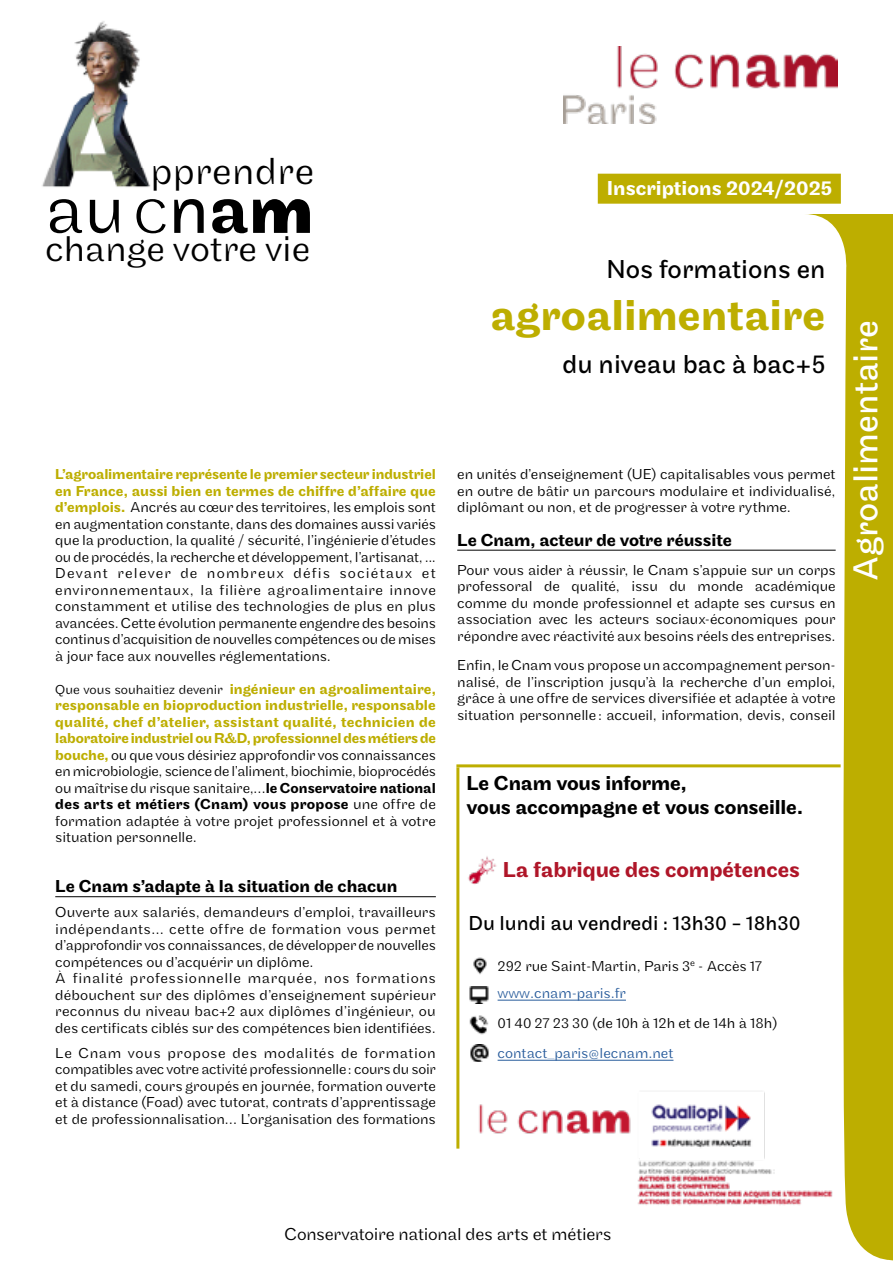
<style>
.page{position:relative;width:893px;height:1263px;background:#fff}
.page>*{position:absolute;margin:0;border:0;box-sizing:border-box;transform-origin:0 0}
.t1{font:300 71.4px "Maple";color:#000}
.t2{font:500 45px "Maple";color:#bdae00}
.t3{font:300 39.3px "Maple";letter-spacing:.015em;color:#000}
.t4{font:300 37.35px "Maple";color:#000}
.t5{font:36px "Maple";color:#fff}
.t6{font:27px "Maple";color:#000}
.t7{font:500 22.5px "Maple";letter-spacing:-.005em;color:#af1528}
.t8{font:500 21px "Maple";letter-spacing:-.005em;color:#000}
.t9{font:21px "Maple";color:#000}
.Texte_courant{font:500 21px "Maple";color:#fff}
.titre_souligné{font:500 18px "Maple";letter-spacing:-.01em;color:#000}
.Texte_courant-2{font:300 18px "Maple";letter-spacing:-.01em;color:#000}
.Texte_courant-3{font:300 15px/16.5px "Maple";color:#000;text-align:justify}
.t10{font:300 15px "Maple";color:#275b9b}
.s1{font-weight:500;color:#bdae00}
.s2{font-size:13.5px}
.s3{font-weight:500}
</style>
<div class="page">
<svg style="left:804px;top:214px;width:89px;height:1047px;fill:#bdae00"></svg>
<hr style="left:55px;top:896px;width:381px;height:1px;background:#000">
<hr style="left:457px;top:550px;width:379px;height:1px;background:#000">
<div style="left:598px;top:174px;width:243px;height:30px;background:#bdae00"></div>
<img style="left:42px;top:21px;width:109px;height:166px">
<svg style="left:136px;top:199px;width:30px;height:34px"></svg>
<svg style="left:174px;top:199px;width:30px;height:34px"></svg>
<svg style="left:212px;top:199px;width:98px;height:34px"></svg>
<img style="left:563px;top:47px;width:275px;height:77px">
<hr style="left:456px;top:764px;width:385px;height:3px;background:#bdae00">
<hr style="left:456px;top:767px;width:3px;height:381px;background:#bdae00">
<img style="left:469px;top:1015px;width:20px;height:19px">
<img style="left:470px;top:1045px;width:19px;height:17px">
<img style="left:469px;top:987px;width:20px;height:17px">
<hr style="left:498px;top:1000px;width:128px;height:1px;background:#275b9b">
<hr style="left:498px;top:1060px;width:175px;height:1px;background:#275b9b">
<img style="left:473px;top:957px;width:14px;height:18px">
<img style="left:468px;top:856px;width:29px;height:29px">
<img style="left:479px;top:1085px;width:359px;height:124px">
<p class="t1" style="left:45px;top:168px;width:81px">au</p>
<p class="t3" style="left:150px;top:148px;width:165px">pprendre</p>
<p class="t4" style="left:45px;top:228px;width:267px">change votre vie</p>
<p class="Texte_courant-3" style="left:55px;top:466px;width:382px"><span class="s1">L’agroalimentaire représente le premier secteur industriel en France, aussi bien en termes de chiffre d’affaire que d’emplois.</span> Ancrés au cœur des territoires, les emplois sont en augmentation constante, dans des domaines aussi variés que la production, la qualité / sécurité, l’ingénierie d’études ou de procédés, la recherche et développement, l’artisanat, ...</p>
<p class="Texte_courant-3" style="left:55px;top:565px;width:382px">Devant relever de nombreux défis sociétaux et environnementaux, la filière agroalimentaire innove constamment et utilise des technologies de plus en plus avancées. Cette évolution permanente engendre des besoins continus d’acquisition de nouvelles compétences ou de mises à jour face aux nouvelles réglementations.</p>
<p class="Texte_courant-3" style="left:55px;top:680px;width:382px"><span class="s2">Que vous souhaitiez devenir</span> <span class="s1">ingénieur en agroalimentaire, responsable en bioproduction industrielle, responsable qualité, chef d’atelier, assistant qualité, technicien de laboratoire industriel ou R&amp;D, professionnel des métiers de bouche,</span> ou que vous désiriez approfondir vos connaissances en microbiologie, science de l’aliment, biochimie, bioprocédés ou maîtrise du risque sanitaire,…<span class="s3">le Conservatoire national des arts et métiers (Cnam) vous propose</span> une offre de formation adaptée à votre projet professionnel et à votre situation personnelle.</p>
<p class="titre_souligné" style="left:55px;top:876px;width:344px">Le Cnam s’adapte à la situation de chacun</p>
<p class="Texte_courant-3" style="left:55px;top:904px;width:382px">Ouverte aux salariés, demandeurs d’emploi, travailleurs indépendants… cette offre de formation vous permet d’approfondir vos connaissances, de développer de nouvelles compétences ou d’acquérir un diplôme.</p>
<p class="Texte_courant-3" style="left:55px;top:970px;width:382px">À finalité professionnelle marquée, nos formations débouchent sur des diplômes d’enseignement supérieur reconnus du niveau bac+2 aux diplômes d’ingénieur, ou des certificats ciblés sur des compétences bien identifiées.</p>
<p class="Texte_courant-3" style="left:55px;top:1044px;width:382px">Le Cnam vous propose des modalités de formation compatibles avec votre activité professionnelle: cours du soir et du samedi, cours groupés en journée, formation ouverte et à distance (Foad) avec tutorat, contrats d’apprentissage et de professionnalisation… L’organisation des formations</p>
<p class="Texte_courant" style="left:607px;top:176px;width:227px">Inscriptions 2024/2025</p>
<p class="t6" style="left:606px;top:253px;width:220px">Nos formations en</p>
<p class="t2" style="left:490px;top:289px;width:337px">agroalimentaire</p>
<p class="t6" style="left:562px;top:348px;width:264px">du niveau bac à bac+5</p>
<p class="Texte_courant-3" style="left:457px;top:466px;width:380px">en unités d’enseignement (UE) capitalisables vous permet en outre de bâtir un parcours modulaire et individualisé, diplômant ou non, et de progresser à votre rythme.</p>
<p class="titre_souligné" style="left:457px;top:529px;width:276px">Le Cnam, acteur de votre réussite</p>
<p class="Texte_courant-3" style="left:457px;top:562px;width:380px">Pour vous aider à réussir, le Cnam s’appuie sur un corps professoral de qualité, issu du monde académique comme du monde professionnel et adapte ses cursus en association avec les acteurs sociaux-économiques pour répondre avec réactivité aux besoins réels des entreprises.</p>
<p class="Texte_courant-3" style="left:457px;top:657px;width:380px">Enfin, le Cnam vous propose un accompagnement person&shy;nalisé, de l’inscription jusqu’à la recherche d’un emploi, grâce à une offre de services diversifiée et adaptée à votre situation personnelle : accueil, information, devis, conseil</p>
<p class="t5" style="left:845px;top:581px;width:263px;rotate:-90deg">Agroalimentaire</p>
<p class="t8" style="left:466px;top:771px;width:222px">Le Cnam vous informe,</p>
<p class="t8" style="left:466px;top:795px;width:338px">vous accompagne et vous conseille.</p>
<p class="t7" style="left:503px;top:857px;width:299px">La fabrique des compétences</p>
<p class="t9" style="left:469px;top:911px;width:333px">Du lundi au vendredi : 13h30 - 18h30</p>
<p class="Texte_courant-3" style="left:498px;top:957px;width:266px">292 rue Saint-Martin, Paris 3<sup>e</sup> - Accès 17</p>
<p class="t10" style="left:498px;top:985px;width:130px">www.cnam-paris.fr</p>
<p class="Texte_courant-3" style="left:498px;top:1015px;width:281px">01 40 27 23 30 (de 10h à 12h et de 14h à 18h)</p>
<p class="t10" style="left:498px;top:1045px;width:177px">contact_paris@lecnam.net</p>
<p class="Texte_courant-2" style="left:284px;top:1224px;width:329px">Conservatoire national des arts et métiers</p>
</div>
